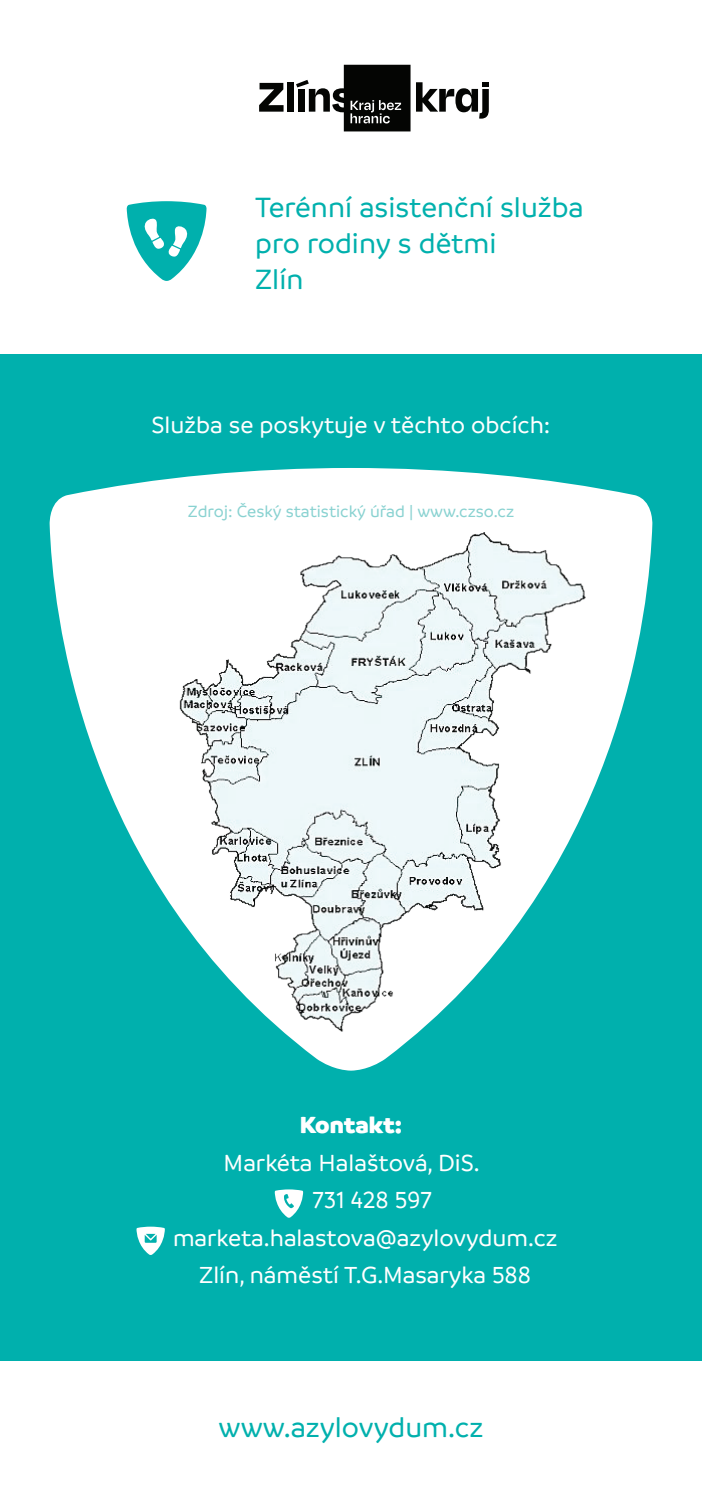
<style>
.page{position:relative;width:702px;height:1489px;background:#fff}
.page>*{position:absolute;margin:0;border:0;box-sizing:border-box;transform-origin:0 0}
.t1{font:500 30px/36px "Branding";color:#00b0ad}
.t2{font:500 25px "Branding";color:#fff}
.t3{font:900 25px "Branding";color:#fff}
.t4{font:500 17.5px "Branding";color:#89d2d1}
</style>
<div class="page">
<svg style="left:127px;top:201px;width:79px;height:80px"></svg>
<div style="left:0;top:354px;width:702px;height:1007px;background:#00b0ad"></div>
<svg style="left:275px;top:1189px;width:28px;height:28px"></svg>
<svg style="left:136px;top:1226px;width:29px;height:28px"></svg>
<svg style="left:51px;top:468px;width:600px;height:602px;fill:#fff"></svg>
<img style="left:50px;top:512px;width:602px;height:539px">
<svg style="left:259px;top:83px;width:24px;height:29px"></svg>
<div style="left:287px;top:82px;width:6px;height:30px;background:#040503"></div>
<svg style="left:416px;top:82px;width:73px;height:37px"></svg>
<svg style="left:296px;top:65px;width:114px;height:66px"></svg>
<p class="t1" style="left:255px;top:189px;width:330px">Terénní asistenční služba pro rodiny s dětmi<br>Zlín</p>
<p class="t2" style="left:151px;top:411px;width:400px">Služba se poskytuje v těchto obcích:</p>
<p class="t4" style="left:188px;top:502px;width:328px">Zdroj: Český statistický úřad | www.czso.cz</p>
<p class="t3" style="left:300px;top:1110px;width:104px">Kontakt:</p>
<p class="t2" style="left:224px;top:1149px;width:257px">Markéta Halaštová, DiS.</p>
<p class="t2" style="left:312px;top:1186px;width:121px">731 428 597</p>
<p class="t2" style="left:173px;top:1224px;width:386px">marketa.halastova@azylovydum.cz</p>
<p class="t2" style="left:199px;top:1261px;width:333px">Zlín, náměstí T.G.Masaryka 588</p>
<p class="t1" style="left:218px;top:1408px;width:266px">www.azylovydum.cz</p>
</div>
